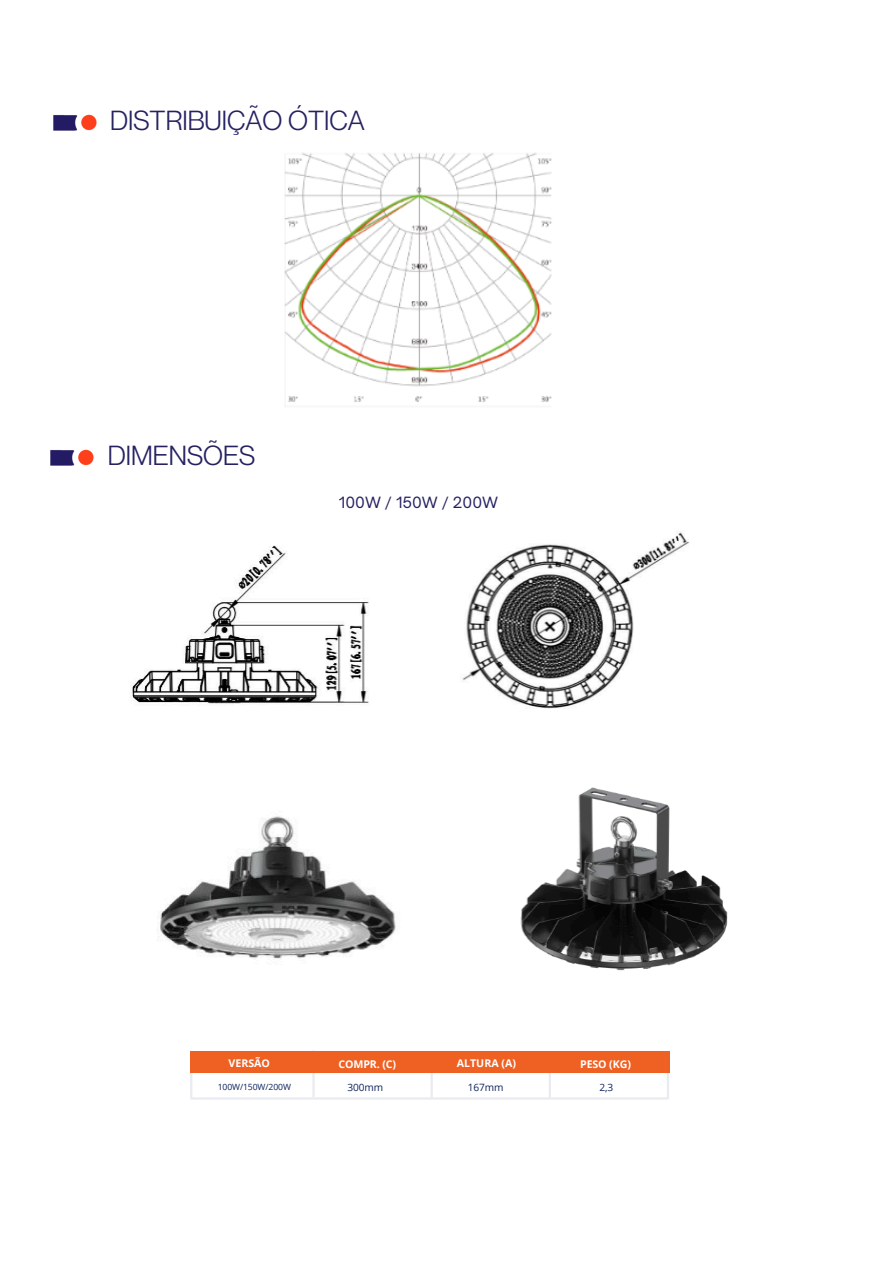
<style>
.page{position:relative;width:894px;height:1264px;background:#fff}
.page>*{position:absolute;margin:0;border:0;box-sizing:border-box;transform-origin:0 0}
.t1{font:27px "Neue Montreal";color:#262262}
.t2{font:14.85px "Open Sauce One";color:#262262}
.t3{font:700 10.65px "Open Sans";color:#fff}
.t4{font:10.05px "Open Sans";letter-spacing:-.01em;color:#10245e}
.t5{font:8.55px "Open Sans";letter-spacing:-.01em;color:#10245e}
</style>
<div class="page">
<img style="left:50px;top:449px;width:44px;height:17px">
<img style="left:53px;top:114px;width:44px;height:17px">
<hr style="left:548px;top:1051px;width:3px;height:47px;background:#e9ebf1">
<hr style="left:430px;top:1051px;width:2px;height:46px;background:#e9ebf1">
<hr style="left:312px;top:1050px;width:2px;height:47px;background:#e9ebf1">
<hr style="left:190px;top:1051px;width:2px;height:47px;background:#e9ebf1">
<hr style="left:190px;top:1097px;width:477px;height:2px;background:#e9ebf1">
<hr style="left:666px;top:1052px;width:3px;height:47px;background:#e9ebf1">
<div style="left:190px;top:1051px;width:479px;height:21px;background:#ef6023"></div>
<img style="left:132px;top:532px;width:596px;height:439px">
<img style="left:284px;top:153px;width:268px;height:253px">
<h4 class="t1" style="left:110px;top:103px;width:256px">DISTRIBUIÇÃO ÓTICA</h4>
<h3 class="t1" style="left:108px;top:439px;width:149px">DIMENSÕES</h3>
<h4 class="t2" style="left:339px;top:493px;width:161px">100W / 150W / 200W</h4>
<h3 class="t3" style="left:228px;top:1055px;width:43px">VERSÃO</h3>
<h3 class="t3" style="left:338px;top:1056px;width:59px">COMPR. (C)</h3>
<h3 class="t3" style="left:456px;top:1055px;width:61px">ALTURA (A)</h3>
<h4 class="t3" style="left:580px;top:1056px;width:52px">PESO (KG)</h4>
<p class="t5" style="left:218px;top:1081px;width:75px">100W/150W/200W</p>
<h1 class="t4" style="left:347px;top:1080px;width:37px">300mm</h1>
<h2 class="t4" style="left:467px;top:1080px;width:37px">167mm</h2>
<p class="t4" style="left:599px;top:1080px;width:15px">2,3</p>
</div>
